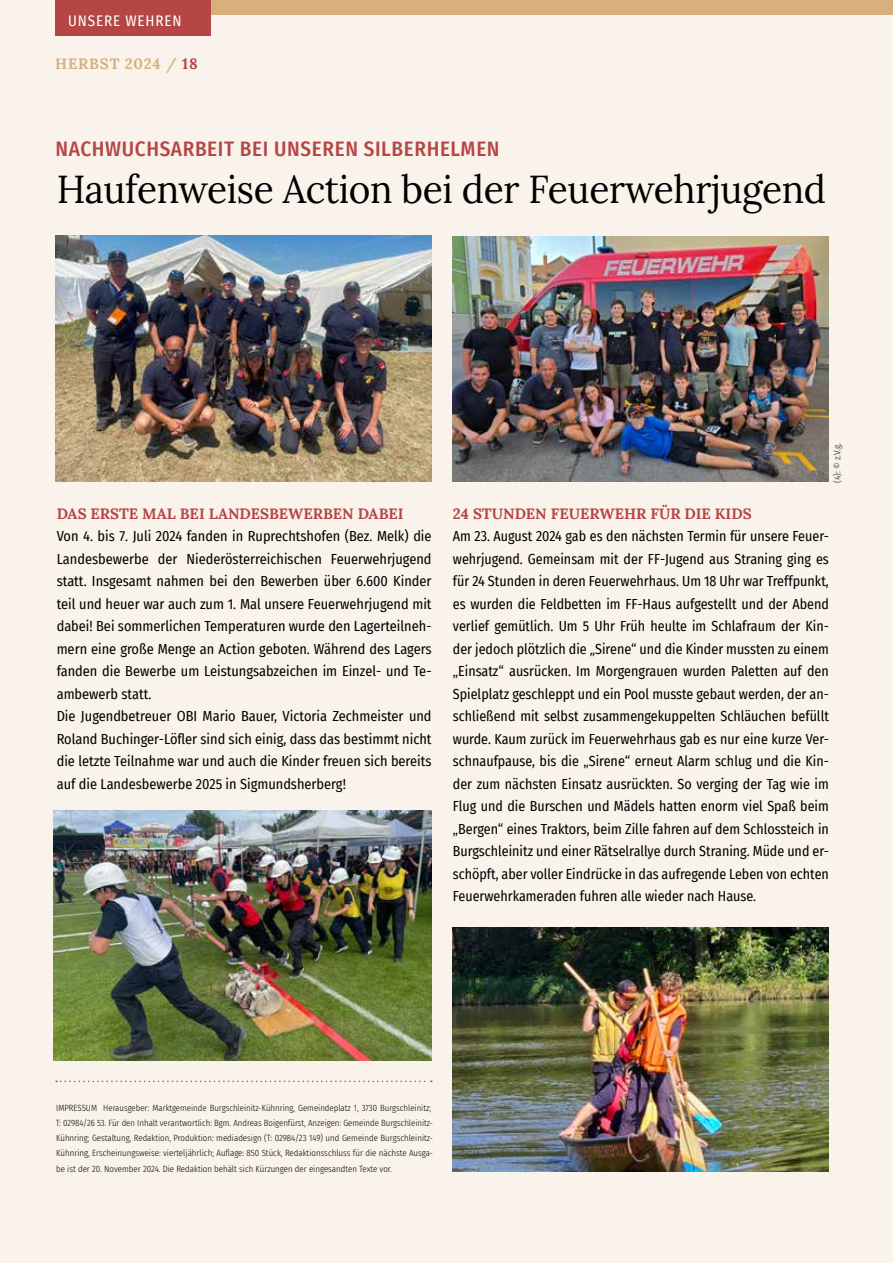
<style>
.page{position:relative;width:893px;height:1263px;background:#f9f3eb}
.page>*{position:absolute;margin:0;border:0;box-sizing:border-box;transform-origin:0 0}
.t1{font:39px "Lora";letter-spacing:-.01em;color:#000;scale:.95 1}
.t2{font:500 21px "Fira Sans Condensed";letter-spacing:.03em;color:#b64545}
.t3{font:700 15px "Lora";color:#b64545}
.t4{font:700 15px "Lora";letter-spacing:.05em;color:#d8b07e}
.t5{font:15px "Fira Sans Condensed";letter-spacing:.06em;color:#fff}
.t6{font:14.25px/22.5px "Fira Sans Condensed";color:#000;text-align:justify}
.t7{font:300 9px/15.1px "Fira Sans Condensed";color:#000}
.t8{font:9px "Fira Sans Condensed";color:#58585a}
.s1{color:#b64545}
</style>
<div class="page">
<img style="left:453px;top:236px;width:376px;height:246px">
<img style="left:453px;top:927px;width:376px;height:244px">
<img style="left:55px;top:236px;width:377px;height:246px">
<img style="left:54px;top:811px;width:378px;height:249px">
<svg style="left:56px;top:1080px;width:376px;height:2px"></svg>
<div style="left:211px;top:0;width:682px;height:15px;background:#d8b07e"></div>
<div style="left:55px;top:0;width:156px;height:35px;background:#b64545"></div>
<p class="t5" style="left:68px;top:9px;width:115px">UNSERE WEHREN</p>
<p class="t4" style="left:55px;top:51px;width:144px">HERBST 2024 / <span class="s1">18</span></p>
<h2 class="t2" style="left:55px;top:132px;width:446px">NACHWUCHSARBEIT BEI UNSEREN SILBERHELMEN</h2>
<h1 class="t1" style="left:57px;top:160px;width:811px">Haufenweise Action bei der Feuerwehrjugend</h1>
<p class="t3" style="left:57px;top:500px;width:348px">DAS ERSTE MAL BEI LANDESBEWERBEN DABEI</p>
<p class="t6" style="left:57px;top:524px;width:376px;text-align:left">Von 4. bis 7. Juli 2024 fanden in Ruprechtshofen (Bez. Melk) die Landesbewerbe der Niederösterreichischen Feuerwehrjugend statt. Insgesamt nahmen bei den Bewerben über 6.600 Kinder teil und heuer war auch zum 1. Mal unsere Feuerwehrjugend mit dabei! Bei sommerlichen Temperaturen wurde den Lagerteilneh&shy;mern eine große Menge an Action geboten. Während des Lagers fanden die Bewerbe um Leistungsabzeichen im Einzel- und Te&shy;ambewerb statt.<br>Die Jugendbetreuer OBI Mario Bauer, Victoria Zechmeister und Roland Buchinger-Löfler sind sich einig, dass das bestimmt nicht die letzte Teilnahme war und auch die Kinder freuen sich bereits auf die Landesbewerbe 2025 in Sigmundsherberg!</p>
<p class="t8" style="left:831px;top:483px;width:41px;rotate:-90deg">(4): © z.V.g.</p>
<p class="t3" style="left:453px;top:500px;width:300px">24 STUNDEN FEUERWEHR FÜR DIE KIDS</p>
<p class="t6" style="left:453px;top:524px;width:378px">Am 23. August 2024 gab es den nächsten Termin für unsere Feuer&shy;wehrjugend. Gemeinsam mit der FF-Jugend aus Straning ging es für 24 Stunden in deren Feuerwehrhaus. Um 18 Uhr war Treffpunkt, es wurden die Feldbetten im FF-Haus aufgestellt und der Abend verlief gemütlich. Um 5 Uhr Früh heulte im Schlafraum der Kin&shy;der jedoch plötzlich die „Sirene“ und die Kinder mussten zu einem „Einsatz“ ausrücken. Im Morgengrauen wurden Paletten auf den Spielplatz geschleppt und ein Pool musste gebaut werden, der an&shy;schließend mit selbst zusammengekuppelten Schläuchen befüllt wurde. Kaum zurück im Feuerwehrhaus gab es nur eine kurze Ver&shy;schnaufpause, bis die „Sirene“ erneut Alarm schlug und die Kin&shy;der zum nächsten Einsatz ausrückten. So verging der Tag wie im Flug und die Burschen und Mädels hatten enorm viel Spaß beim „Bergen“ eines Traktors, beim Zille fahren auf dem Schlossteich in Burgschleinitz und einer Rätselrallye durch Straning. Müde und er&shy;schöpft, aber voller Eindrücke in das aufregende Leben von echten Feuerwehrkameraden fuhren alle wieder nach Hause.</p>
<p class="t7" style="left:56px;top:1100px;width:379px">IMPRESSUM Herausgeber: Marktgemeinde Burgschleinitz-Kühnring, Gemeindeplatz 1, 3730 Burgschleinitz; T: 02984/26 53. Für den Inhalt verantwortlich: Bgm. Andreas Boigenfürst, Anzeigen: Gemeinde Burgschleinitz-Kühnring; Gestaltung, Redaktion, Produktion: mediadesign (T: 02984/23 149) und Gemeinde Burgschleinitz-Kühnring, Erscheinungsweise: vierteljährlich; Auflage: 850 Stück, Redaktionsschluss für die nächste Ausga&shy;be ist der 20. November 2024. Die Redaktion behält sich Kürzungen der eingesandten Texte vor.</p>
</div>
